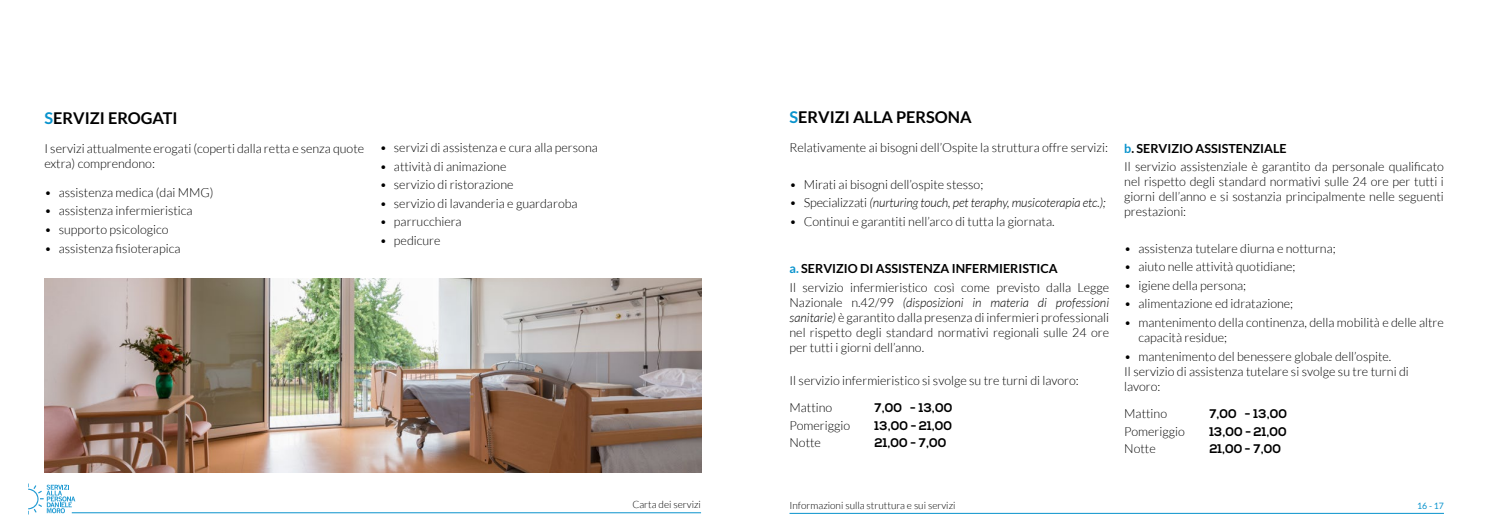
<style>
.page{position:relative;width:1489px;height:532px;background:#fff}
.page>*{position:absolute;margin:0;border:0;box-sizing:border-box;transform-origin:0 0}
.t1{font:700 16.25px "Lato";color:#000}
.t2{font:300 12.5px/15px "Lato";color:#000}
.t3{font:700 12.5px "Nexa";color:#000}
.t4{font:italic 300 12.5px "Lato";letter-spacing:-.01em;color:#000}
.t5{font:300 10px "Lato";color:#000}
.t6{font:8.75px "Lato";color:#0993cd}
.s1{color:#0993cd}
.s2{font-style:normal}
.s3{font-weight:700;color:#0993cd}
.s4{font-weight:700}
.s5{font-style:italic}
</style>
<div class="page">
<hr style="left:72px;top:512px;width:629px;height:1px;background:#0993cd">
<svg style="left:28px;top:483px;width:47px;height:31px"></svg>
<img style="left:45px;top:278px;width:656px;height:194px">
<hr style="left:789px;top:512px;width:654px;height:1px;background:#0993cd">
<h1 class="t1" style="left:45px;top:109px;width:134px"><span class="s1">S</span>ERVIZI EROGATI</h1>
<p class="t2" style="left:45px;top:141px;width:321px">I servizi attualmente erogati (coperti dalla retta e senza quote extra) comprendono:</p>
<p class="t2" style="left:45px;top:185px;width:171px">• assistenza medica (dai MMG)</p>
<p class="t2" style="left:45px;top:203px;width:149px">• assistenza infermieristica</p>
<p class="t2" style="left:45px;top:222px;width:125px">• supporto psicologico</p>
<p class="t2" style="left:45px;top:240px;width:137px">• assistenza fisioterapica</p>
<p class="t2" style="left:380px;top:140px;width:220px">• servizi di assistenza e cura alla persona</p>
<p class="t2" style="left:380px;top:159px;width:128px">• attività di animazione</p>
<p class="t2" style="left:380px;top:177px;width:135px">• servizio di ristorazione</p>
<p class="t2" style="left:380px;top:196px;width:199px">• servizio di lavanderia e guardaroba</p>
<p class="t2" style="left:380px;top:214px;width:83px">• parrucchiera</p>
<p class="t2" style="left:380px;top:233px;width:62px">• pedicure</p>
<h1 class="t1" style="left:789px;top:108px;width:184px"><span class="s1">S</span>ERVIZI ALLA PERSONA</h1>
<p class="t2" style="left:789px;top:140px;width:320px">Relativamente ai bisogni dell’Ospite la struttura offre servizi:</p>
<p class="t2" style="left:789px;top:176px;width:195px">• Mirati ai bisogni dell’ospite stesso;</p>
<p class="t4" style="left:789px;top:196px;width:317px"><span class="s2">• Specializzati</span> (nurturing touch, pet teraphy, musicoterapia etc.);</p>
<p class="t2" style="left:789px;top:214px;width:266px">• Continui e garantiti nell’arco di tutta la giornata.</p>
<p class="t2" style="left:789px;top:259px;width:321px;line-height:18.5px"><span class="s3">a.</span> <span class="s4">SERVIZIO DI ASSISTENZA INFERMIERISTICA<br></span>Il servizio infermieristico così come previsto dalla Legge</p>
<p class="t2" style="left:789px;top:295px;width:321px;text-align:justify">Nazionale n.42/99 <span class="s5">(disposizioni in materia di professioni sanitarie)</span> è garantito dalla presenza di infermieri professionali nel rispetto degli standard normativi regionali sulle 24 ore per tutti i giorni dell’anno.</p>
<p class="t2" style="left:789px;top:372px;width:291px">Il servizio infermieristico si svolge su tre turni di lavoro:</p>
<p class="t2" style="left:789px;top:400px;width:44px">Mattino</p>
<p class="t3" style="left:874px;top:400px;width:79px">7,00 - 13,00</p>
<p class="t2" style="left:789px;top:417px;width:62px">Pomeriggio</p>
<p class="t3" style="left:874px;top:418px;width:79px">13,00 - 21,00</p>
<p class="t2" style="left:789px;top:435px;width:33px">Notte</p>
<p class="t3" style="left:874px;top:435px;width:73px">21,00 - 7,00</p>
<p class="t2" style="left:1124px;top:139px;width:321px;line-height:18.5px"><span class="s3">b</span><span class="s4">. SERVIZIO ASSISTENZIALE<br></span>Il servizio assistenziale è garantito da personale qualificato</p>
<p class="t2" style="left:1124px;top:174px;width:321px;text-align:justify">nel rispetto degli standard normativi sulle 24 ore per tutti i giorni dell’anno e si sostanzia principalmente nelle seguenti prestazioni:</p>
<p class="t2" style="left:1124px;top:241px;width:213px">• assistenza tutelare diurna e notturna;</p>
<p class="t2" style="left:1124px;top:259px;width:173px">• aiuto nelle attività quotidiane;</p>
<p class="t2" style="left:1124px;top:278px;width:123px">• igiene della persona;</p>
<p class="t2" style="left:1124px;top:296px;width:170px">• alimentazione ed idratazione;</p>
<p class="t2" style="left:1138px;top:315px;width:307px;text-indent:-14px">• mantenimento della continenza, della mobilità e delle altre capacità residue;</p>
<p class="t2" style="left:1124px;top:348px;width:286px">• mantenimento del benessere globale dell’ospite.<br>Il servizio di assistenza tutelare si svolge su tre turni di lavoro:</p>
<p class="t2" style="left:1124px;top:406px;width:44px">Mattino</p>
<p class="t3" style="left:1209px;top:406px;width:79px">7,00 - 13,00</p>
<p class="t2" style="left:1124px;top:423px;width:62px">Pomeriggio</p>
<p class="t3" style="left:1209px;top:424px;width:79px">13,00 - 21,00</p>
<p class="t2" style="left:1124px;top:441px;width:33px">Notte</p>
<p class="t3" style="left:1209px;top:441px;width:73px">21,00 - 7,00</p>
<p class="t5" style="left:632px;top:499px;width:70px">Carta dei servizi</p>
<p class="t5" style="left:789px;top:500px;width:167px">Informazioni sulla struttura e sui servizi</p>
<p class="t6" style="left:1416px;top:500px;width:28px">16 - 17</p>
</div>
